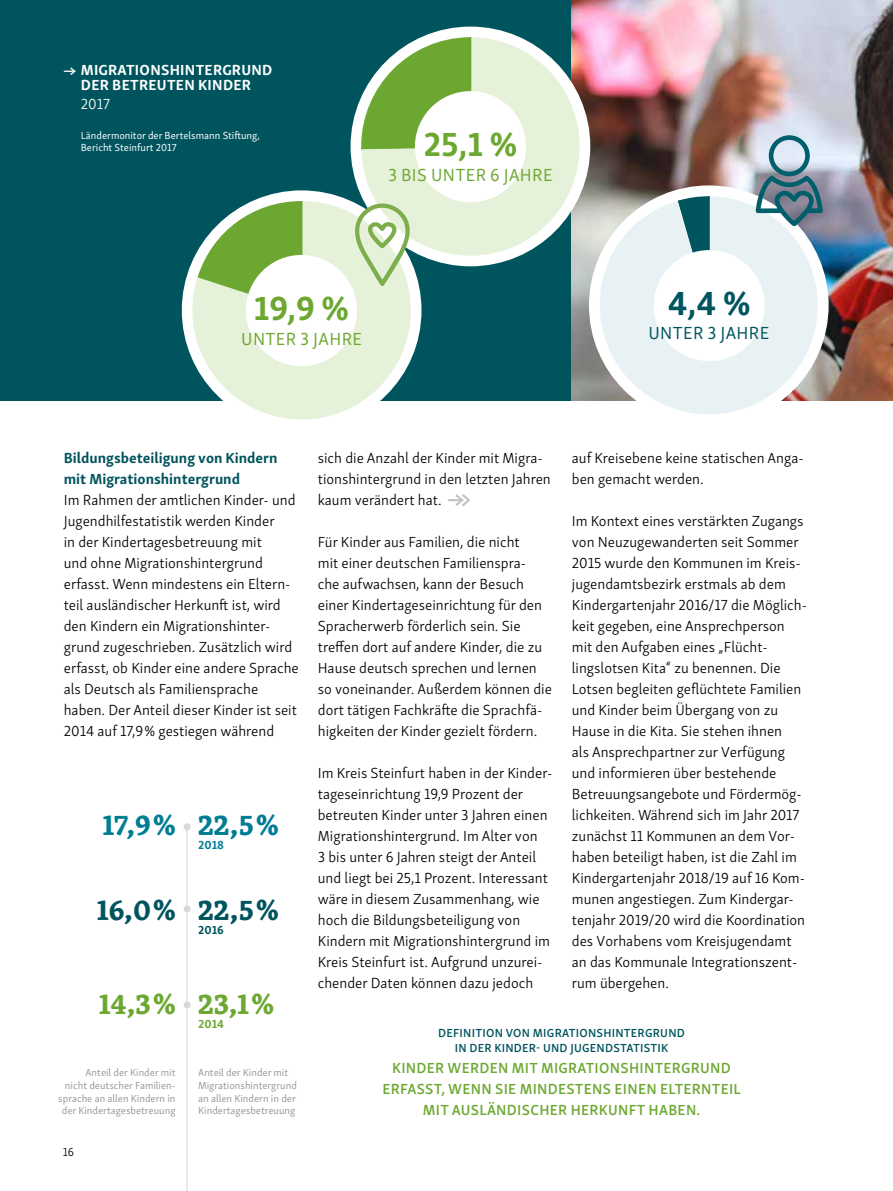
<style>
.page{position:relative;width:893px;height:1191px;background:#fff}
.page>*{position:absolute;margin:0;border:0;box-sizing:border-box;transform-origin:0 0}
.t1{font:700 34.35px "Skolar Sans Latn";color:#6ca831}
.t2{font:700 34.35px "Skolar Sans Latn";color:#00545e}
.t3{font:700 30px "Skolar Latin";color:#00545e}
.t4{font:700 30px "Skolar Latin";color:#6ca831}
.t5{font:700 30px "Skolar Latin";color:#007d93}
.t6{font:18px "Skolar Sans Latn";letter-spacing:.02em;color:#6ca831}
.t7{font:18px "Skolar Sans Latn";letter-spacing:.02em;color:#00545e}
.t8{font:300 15px/21px "Skolar Sans Latn";color:#000}
.t9{font:600 15px/21px "Skolar Sans Latn";letter-spacing:.02em;color:#6ca831;text-align:center}
.t10{font:700 15px/21px "Skolar Sans Latn";color:#00545e}
.t11{font:700 15px/15px "Skolar Sans Latn";letter-spacing:.02em;color:#fff;text-align:center}
.t12{font:300 15px "Skolar Sans Latn";color:#fff}
.t13{font:600 12px/14.4px "Skolar Sans Latn";letter-spacing:.02em;color:#00545e;text-align:center}
.t14{font:700 12px "Skolar Sans Latn";color:#007d93}
.t15{font:700 12px "Skolar Sans Latn";color:#00545e}
.t16{font:700 12px "Skolar Sans Latn";color:#6ca831}
.t17{font:300 12px "Skolar Sans Latn";color:#000}
.t18{font:10.5px/12.6px "Skolar Sans Latn";color:#989999;text-align:right}
.t19{font:10.5px/12.6px "Skolar Sans Latn";color:#fff}
.s1{font-weight:600}
</style>
<div class="page">
<div style="left:0;top:0;width:626px;height:400px;background:#00545e"></div>
<svg style="left:448px;top:494px;width:22px;height:12px"></svg>
<hr style="left:186px;top:823px;width:1px;height:368px;background:#d9d9da">
<div style="left:184px;top:823px;width:7px;height:7px;background:#d9d9da;border-radius:50%"></div>
<div style="left:184px;top:905px;width:7px;height:7px;background:#d9d9da;border-radius:50%"></div>
<div style="left:184px;top:1001px;width:7px;height:7px;background:#d9d9da;border-radius:50%"></div>
<img style="left:572px;top:0;width:321px;height:400px">
<div style="left:182px;top:190px;width:239px;height:240px;background:#fff;border-radius:50%"></div>
<div style="left:351px;top:27px;width:239px;height:239px;background:#fff;border-radius:50%"></div>
<svg style="left:192px;top:201px;width:219px;height:218px;fill:#e6f1da"></svg>
<svg style="left:198px;top:201px;width:104px;height:110px"></svg>
<div style="left:246px;top:255px;width:111px;height:111px;background:#fff;border-radius:50%"></div>
<svg style="left:361px;top:37px;width:219px;height:219px;fill:#e6f1da"></svg>
<svg style="left:361px;top:37px;width:110px;height:112px"></svg>
<div style="left:415px;top:91px;width:111px;height:111px;background:#fff;border-radius:50%"></div>
<svg style="left:352px;top:203px;width:59px;height:83px"></svg>
<div style="left:589px;top:185px;width:240px;height:240px;background:#fff;border-radius:50%"></div>
<svg style="left:600px;top:196px;width:218px;height:218px;fill:#e8f2f5"></svg>
<svg style="left:678px;top:196px;width:32px;height:63px;background:#3e7e86"></svg>
<div style="left:654px;top:250px;width:111px;height:111px;background:#fff;border-radius:50%"></div>
<svg style="left:756px;top:135px;width:67px;height:91px;background:#87a3b0"></svg>
<p class="t11" style="left:64px;top:61px;width:210px"><span class="s1">→</span> MIGRATIONSHINTERGRUND<br>DER BETREUTEN KINDER</p>
<p class="t12" style="left:81px;top:93px;width:31px">2017</p>
<p class="t19" style="left:81px;top:128px;width:181px">Ländermonitor der Bertelsmann Stiftung,<br>Bericht Steinfurt 2017</p>
<h1 class="t1" style="left:423px;top:116px;width:95px">25,1 %</h1>
<p class="t6" style="left:388px;top:161px;width:166px">3 BIS UNTER 6 JAHRE</p>
<h1 class="t1" style="left:254px;top:280px;width:97px">19,9 %</h1>
<p class="t6" style="left:241px;top:325px;width:122px">UNTER 3 JAHRE</p>
<h1 class="t2" style="left:668px;top:275px;width:84px">4,4 %</h1>
<p class="t7" style="left:648px;top:319px;width:122px">UNTER 3 JAHRE</p>
<p class="t10" style="left:64px;top:446px;width:215px">Bildungsbeteiligung von Kindern mit Migrationshintergrund</p>
<p class="t8" style="left:64px;top:488px;width:237px">Im Rahmen der amtlichen Kinder- und Jugendhilfestatistik werden Kinder<br>in der Kindertagesbetreuung mit<br>und ohne Migrationshintergrund erfasst. Wenn mindestens ein Eltern&shy;teil ausländischer Herkunft ist, wird den Kindern ein Migrationshinter&shy;grund zugeschrieben. Zusätzlich wird erfasst, ob Kinder eine andere Sprache als Deutsch als Familiensprache haben. Der Anteil dieser Kinder ist seit 2014 auf 17,9 % gestiegen während</p>
<h2 class="t5" style="left:103px;top:800px;width:74px">17,9 %</h2>
<h2 class="t3" style="left:97px;top:886px;width:80px">16,0 %</h2>
<h2 class="t5" style="left:198px;top:800px;width:82px">22,5 %</h2>
<p class="t14" style="left:198px;top:835px;width:27px">2018</p>
<h2 class="t3" style="left:198px;top:886px;width:82px">22,5 %</h2>
<p class="t15" style="left:198px;top:920px;width:27px">2016</p>
<h2 class="t4" style="left:99px;top:979px;width:176px">14,3 % 23,1 %</h2>
<p class="t16" style="left:198px;top:1014px;width:27px">2014</p>
<p class="t18" style="left:58px;top:1065px;width:119px">Anteil der Kinder mit<br>nicht deutscher Familien&shy;sprache an allen Kindern in der Kindertagesbetreuung</p>
<p class="t18" style="left:198px;top:1065px;width:100px;text-align:left">Anteil der Kinder mit<br>Migrationshintergrund an allen Kindern in der<br>Kindertagesbetreuung</p>
<p class="t17" style="left:63px;top:1142px;width:13px">16</p>
<p class="t8" style="left:572px;top:446px;width:233px">auf Kreisebene keine statischen Anga&shy;ben gemacht werden.</p>
<p class="t8" style="left:572px;top:509px;width:237px">Im Kontext eines verstärkten Zugangs von Neuzugewanderten seit Sommer 2015 wurde den Kommunen im Kreis&shy;jugendamtsbezirk erstmals ab dem Kindergartenjahr 2016/17 die Möglich&shy;keit gegeben, eine Ansprechperson mit den Aufgaben eines „Flücht&shy;lingslotsen Kita“ zu benennen. Die Lotsen begleiten geflüchtete Familien und Kinder beim Übergang von zu Hause in die Kita. Sie stehen ihnen<br>als Ansprechpartner zur Verfügung und informieren über bestehende Betreuungsangebote und Fördermög&shy;lichkeiten. Während sich im Jahr 2017 zunächst 11 Kommunen an dem Vor&shy;haben beteiligt haben, ist die Zahl im Kindergartenjahr 2018/19 auf 16 Kom&shy;munen angestiegen. Zum Kindergar&shy;tenjahr 2019/20 wird die Koordination des Vorhabens vom Kreisjugendamt an das Kommunale Integrationszent&shy;rum übergehen.</p>
<p class="t13" style="left:438px;top:1024px;width:248px">DEFINITION VON MIGRATIONSHINTERGRUND<br>IN DER KINDER- UND JUGENDSTATISTIK</p>
<p class="t9" style="left:382px;top:1055px;width:360px">KINDER WERDEN MIT MIGRATIONSHINTERGRUND<br>ERFASST, WENN SIE MINDESTENS EINEN ELTERNTEIL<br>MIT AUSLÄNDISCHER HERKUNFT HABEN.</p>
<p class="t8" style="left:318px;top:446px;width:234px">sich die Anzahl der Kinder mit Migra&shy;tionshintergrund in den letzten Jahren kaum verändert hat.</p>
<p class="t8" style="left:318px;top:530px;width:236px">Für Kinder aus Familien, die nicht<br>mit einer deutschen Familienspra-<br>che aufwachsen, kann der Besuch einer Kindertageseinrichtung für den Spracherwerb förderlich sein. Sie treffen dort auf andere Kinder, die zu Hause deutsch sprechen und lernen so voneinander. Außerdem können die dort tätigen Fachkräfte die Sprachfä&shy;higkeiten der Kinder gezielt fördern.</p>
<p class="t8" style="left:318px;top:761px;width:236px">Im Kreis Steinfurt haben in der Kinder&shy;tageseinrichtung 19,9 Prozent der betreuten Kinder unter 3 Jahren einen Migrationshintergrund. Im Alter von<br>3 bis unter 6 Jahren steigt der Anteil und liegt bei 25,1 Prozent. Interessant wäre in diesem Zusammenhang, wie hoch die Bildungsbeteiligung von Kindern mit Migrationshintergrund im Kreis Steinfurt ist. Aufgrund unzurei&shy;chender Daten können dazu jedoch</p>
</div>
